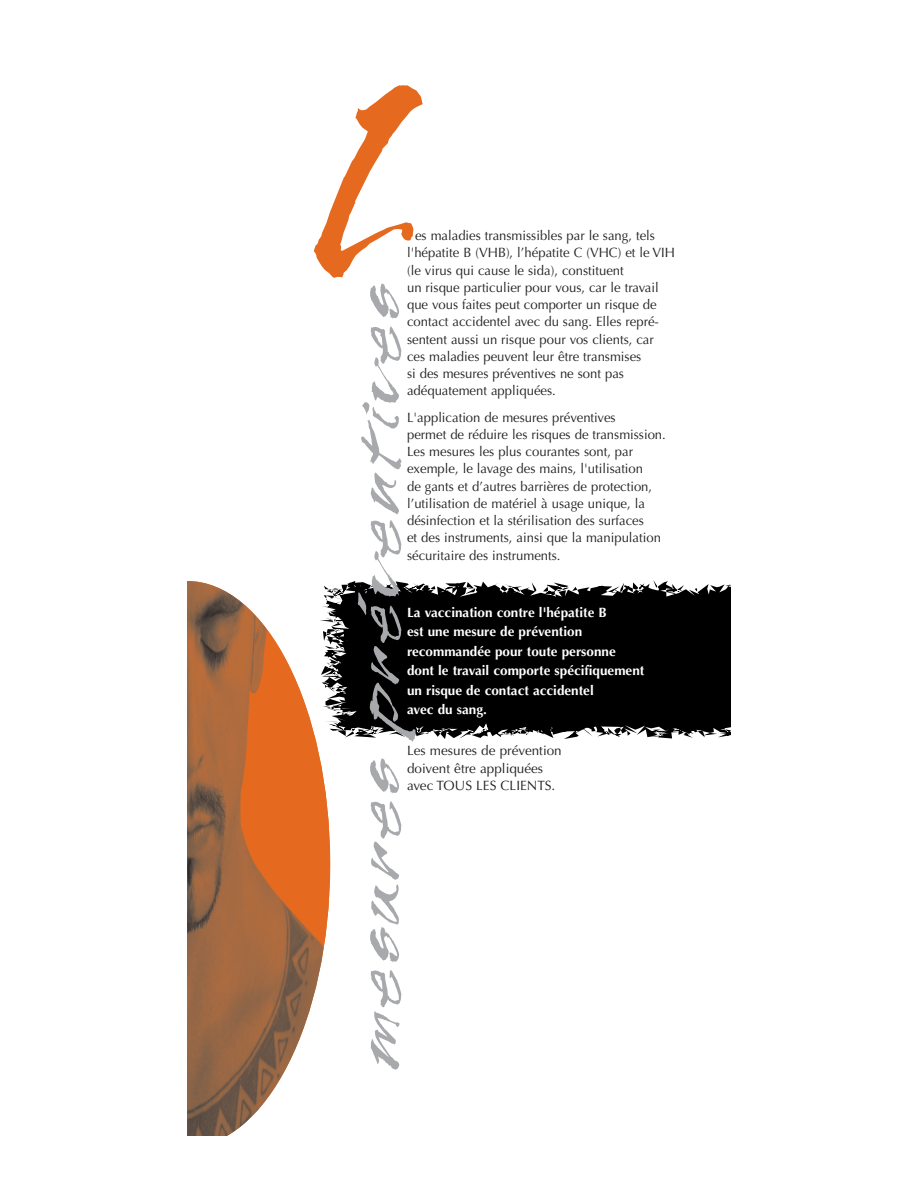
<style>
.page{position:relative;width:918px;height:1188px;background:#fff}
.page>*{position:absolute;margin:0;border:0;box-sizing:border-box;transform-origin:0 0}
.t1{font:287.85px "Tiger Rag Plain";color:#e56a1f}
.t2{font:66px "Tiger Rag Plain";letter-spacing:.03em;color:#a7a9ac;scale:2 1}
.t3{font:13.5px/17.2px "Optima";color:#231f1f}
.t4{font:700 13.5px/19.5px "Optima";color:#fff}
</style>
<div class="page">
<svg style="left:330px;top:580px;width:400px;height:159px;background:#1c1c1c"></svg>
<img style="left:188px;top:581px;width:142px;height:555px">
<h1 class="t1" style="left:315px;top:84px;width:103px">L</h1>
<p class="t3" style="left:407px;top:228px;width:270px;text-indent:8px">es maladies transmissibles par le sang, tels l'hépatite B (VHB), l’hépatite C (VHC) et le VIH (le virus qui cause le sida), constituent<br>un risque particulier pour vous, car le travail que vous faites peut comporter un risque de contact accidentel avec du sang. Elles repré&shy;sentent aussi un risque pour vos clients, car ces maladies peuvent leur être transmises<br>si des mesures préventives ne sont pas adéquatement appliquées.</p>
<p class="t3" style="left:407px;top:410px;width:260px">L'application de mesures préventives<br>permet de réduire les risques de transmission.<br>Les mesures les plus courantes sont, par exemple, le lavage des mains, l'utilisation<br>de gants et d’autres barrières de protection, l’utilisation de matériel à usage unique, la désinfection et la stérilisation des surfaces<br>et des instruments, ainsi que la manipulation sécuritaire des instruments.</p>
<h2 class="t2" style="left:355px;top:1068px;width:394px;rotate:-90deg">mesures préventives</h2>
<p class="t4" style="left:407px;top:604px;width:239px">La vaccination contre l'hépatite B<br>est une mesure de prévention recommandée pour toute personne dont le travail comporte spécifiquement un risque de contact accidentel<br>avec du sang.</p>
<p class="t3" style="left:407px;top:744px;width:156px">Les mesures de prévention doivent être appliquées avec TOUS LES CLIENTS.</p>
</div>
